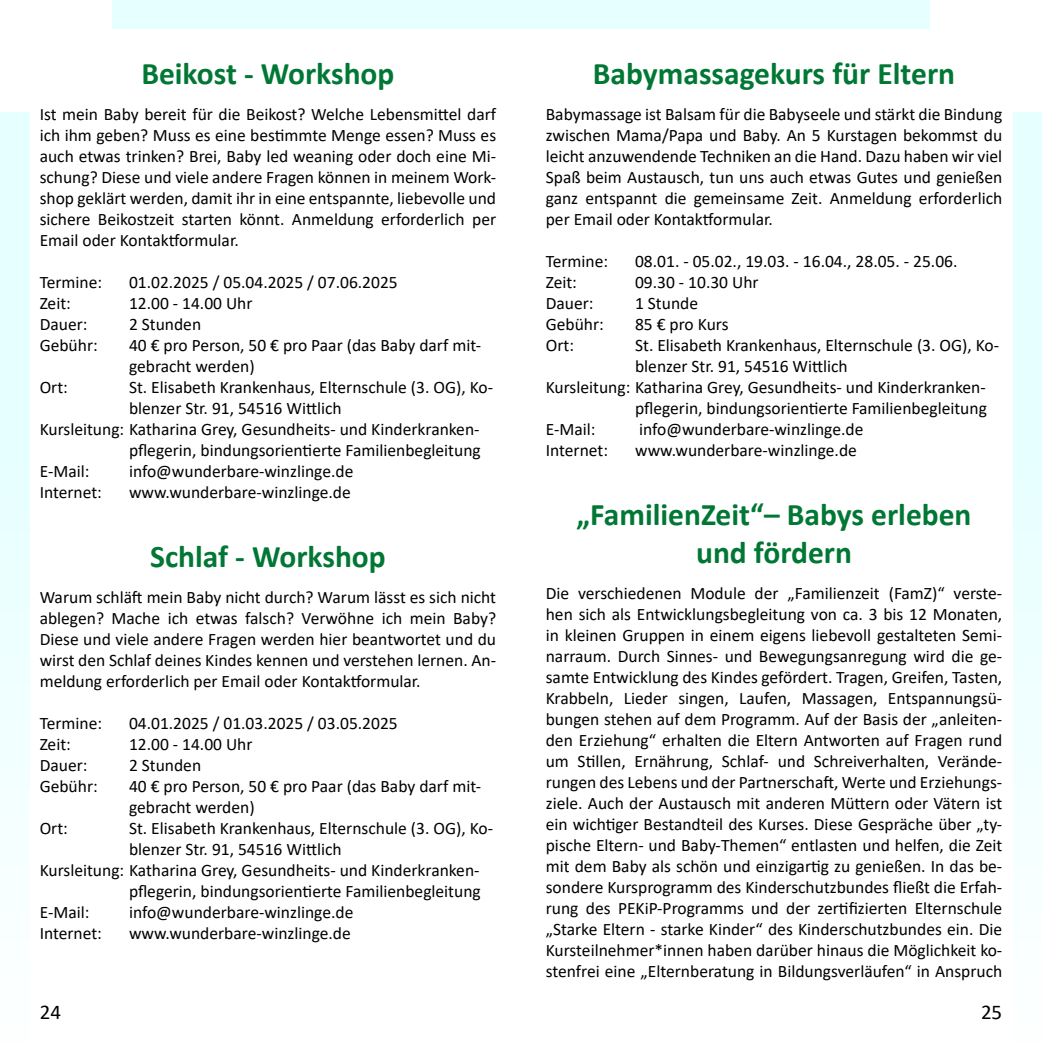
<style>
.page{position:relative;width:1042px;height:1042px;background:#e6ffff}
.page>*{position:absolute;margin:0;border:0;box-sizing:border-box;transform-origin:0 0}
.t1{font:700 31.5px/37.8px "Calibri";color:#007734;text-align:center}
.t2{font:21px "Calibri";color:#000}
.t3{font:17.5px/21px "Calibri";color:#000;text-align:justify}
</style>
<div class="page">
<div style="left:30px;top:30px;width:982px;height:1012px;background:#fff"></div>
<div style="left:0;top:469px;width:1042px;height:573px;background:#fff"></div>
<div style="left:0;top:0;width:112px;height:112px;background:#fff"></div>
<div style="left:930px;top:0;width:112px;height:112px;background:#fff"></div>
<h1 class="t1" style="left:141px;top:54px;width:255px">Beikost - Workshop</h1>
<p class="t3" style="left:40px;top:103px;width:458px">Ist mein Baby bereit für die Beikost? Welche Lebensmittel darf ich ihm geben? Muss es eine bestimmte Menge essen? Muss es auch etwas trinken? Brei, Baby led weaning oder doch eine Mi&shy;schung? Diese und viele andere Fragen können in meinem Work&shy;shop geklärt werden, damit ihr in eine entspannte, liebevolle und sichere Beikostzeit starten könnt. Anmeldung erforderlich per Email oder Kontaktformular.</p>
<p class="t3" style="left:40px;top:271px;width:64px">Termine:</p>
<p class="t3" style="left:129px;top:271px;width:270px">01.02.2025 / 05.04.2025 / 07.06.2025</p>
<p class="t3" style="left:40px;top:292px;width:33px">Zeit:</p>
<p class="t3" style="left:129px;top:292px;width:125px">12.00 - 14.00 Uhr</p>
<p class="t3" style="left:40px;top:313px;width:49px">Dauer:</p>
<p class="t3" style="left:129px;top:313px;width:74px">2 Stunden</p>
<p class="t3" style="left:40px;top:334px;width:60px">Gebühr:</p>
<p class="t3" style="left:129px;top:334px;width:353px">40 € pro Person, 50 € pro Paar (das Baby darf mit&shy;gebracht werden)</p>
<p class="t3" style="left:40px;top:376px;width:30px">Ort:</p>
<p class="t3" style="left:129px;top:376px;width:365px">St. Elisabeth Krankenhaus, Elternschule (3. OG), Ko-</p>
<p class="t3" style="left:129px;top:397px;width:214px">blenzer Str. 91, 54516 Wittlich</p>
<p class="t3" style="left:40px;top:418px;width:441px">Kursleitung: Katharina Grey, Gesundheits- und Kinderkranken-</p>
<p class="t3" style="left:129px;top:439px;width:353px">pflegerin, bindungsorientierte Familienbegleitung</p>
<p class="t3" style="left:40px;top:460px;width:51px">E-Mail:</p>
<p class="t3" style="left:129px;top:460px;width:226px">info@wunderbare-winzlinge.de</p>
<p class="t3" style="left:40px;top:481px;width:64px">Internet:</p>
<p class="t3" style="left:129px;top:481px;width:223px">www.wunderbare-winzlinge.de</p>
<h1 class="t1" style="left:150px;top:537px;width:237px">Schlaf - Workshop</h1>
<p class="t3" style="left:40px;top:586px;width:458px">Warum schläft mein Baby nicht durch? Warum lässt es sich nicht ablegen? Mache ich etwas falsch? Verwöhne ich mein Baby?<br>Diese und viele andere Fragen werden hier beantwortet und du wirst den Schlaf deines Kindes kennen und verstehen lernen. An&shy;meldung erforderlich per Email oder Kontaktformular.</p>
<p class="t3" style="left:40px;top:712px;width:64px">Termine:</p>
<p class="t3" style="left:129px;top:712px;width:270px">04.01.2025 / 01.03.2025 / 03.05.2025</p>
<p class="t3" style="left:40px;top:733px;width:33px">Zeit:</p>
<p class="t3" style="left:129px;top:733px;width:125px">12.00 - 14.00 Uhr</p>
<p class="t3" style="left:40px;top:754px;width:49px">Dauer:</p>
<p class="t3" style="left:129px;top:754px;width:74px">2 Stunden</p>
<p class="t3" style="left:40px;top:775px;width:60px">Gebühr:</p>
<p class="t3" style="left:129px;top:775px;width:353px">40 € pro Person, 50 € pro Paar (das Baby darf mit&shy;gebracht werden)</p>
<p class="t3" style="left:40px;top:817px;width:30px">Ort:</p>
<p class="t3" style="left:129px;top:817px;width:365px">St. Elisabeth Krankenhaus, Elternschule (3. OG), Ko-</p>
<p class="t3" style="left:129px;top:838px;width:214px">blenzer Str. 91, 54516 Wittlich</p>
<p class="t3" style="left:40px;top:859px;width:441px">Kursleitung: Katharina Grey, Gesundheits- und Kinderkranken-</p>
<p class="t3" style="left:129px;top:880px;width:353px">pflegerin, bindungsorientierte Familienbegleitung</p>
<p class="t3" style="left:40px;top:901px;width:51px">E-Mail:</p>
<p class="t3" style="left:129px;top:901px;width:226px">info@wunderbare-winzlinge.de</p>
<p class="t3" style="left:40px;top:922px;width:64px">Internet:</p>
<p class="t3" style="left:129px;top:922px;width:223px">www.wunderbare-winzlinge.de</p>
<h1 class="t1" style="left:593px;top:54px;width:364px">Babymassagekurs für Eltern</h1>
<p class="t3" style="left:546px;top:103px;width:458px">Babymassage ist Balsam für die Babyseele und stärkt die Bindung zwischen Mama/Papa und Baby. An 5 Kurstagen bekommst du leicht anzuwendende Techniken an die Hand. Dazu haben wir viel Spaß beim Austausch, tun uns auch etwas Gutes und genießen ganz entspannt die gemeinsame Zeit. Anmeldung erforderlich per Email oder Kontaktformular.</p>
<p class="t3" style="left:546px;top:250px;width:64px">Termine:</p>
<p class="t3" style="left:635px;top:250px;width:324px">08.01. - 05.02., 19.03. - 16.04., 28.05. - 25.06.</p>
<p class="t3" style="left:546px;top:271px;width:33px">Zeit:</p>
<p class="t3" style="left:635px;top:271px;width:125px">09.30 - 10.30 Uhr</p>
<p class="t3" style="left:546px;top:292px;width:49px">Dauer:</p>
<p class="t3" style="left:635px;top:292px;width:64px">1 Stunde</p>
<p class="t3" style="left:546px;top:313px;width:60px">Gebühr:</p>
<p class="t3" style="left:635px;top:313px;width:95px">85 € pro Kurs</p>
<p class="t3" style="left:546px;top:334px;width:30px">Ort:</p>
<p class="t3" style="left:635px;top:334px;width:365px">St. Elisabeth Krankenhaus, Elternschule (3. OG), Ko-</p>
<p class="t3" style="left:635px;top:355px;width:214px">blenzer Str. 91, 54516 Wittlich</p>
<p class="t3" style="left:546px;top:376px;width:441px">Kursleitung: Katharina Grey, Gesundheits- und Kinderkranken-</p>
<p class="t3" style="left:635px;top:397px;width:353px">pflegerin, bindungsorientierte Familienbegleitung</p>
<p class="t3" style="left:546px;top:418px;width:51px">E-Mail:</p>
<p class="t3" style="left:639px;top:418px;width:226px">info@wunderbare-winzlinge.de</p>
<p class="t3" style="left:546px;top:439px;width:64px">Internet:</p>
<p class="t3" style="left:635px;top:439px;width:223px">www.wunderbare-winzlinge.de</p>
<h1 class="t1" style="left:576px;top:495px;width:396px">„FamilienZeit“– Babys erleben und fördern</h1>
<p class="t3" style="left:546px;top:582px;width:458px">Die verschiedenen Module der „Familienzeit (FamZ)“ verste&shy;hen sich als Entwicklungsbegleitung von ca. 3 bis 12 Monaten, in kleinen Gruppen in einem eigens liebevoll gestalteten Semi&shy;narraum. Durch Sinnes- und Bewegungsanregung wird die ge&shy;samte Entwicklung des Kindes gefördert. Tragen, Greifen, Tasten, Krabbeln, Lieder singen, Laufen, Massagen, Entspannungsü&shy;bungen stehen auf dem Programm. Auf der Basis der „anleiten&shy;den Erziehung“ erhalten die Eltern Antworten auf Fragen rund um Stillen, Ernährung, Schlaf- und Schreiverhalten, Verände&shy;rungen des Lebens und der Partnerschaft, Werte und Erziehungs&shy;ziele. Auch der Austausch mit anderen Müttern oder Vätern ist ein wichtiger Bestandteil des Kurses. Diese Gespräche über „ty&shy;pische Eltern- und Baby-Themen“ entlasten und helfen, die Zeit mit dem Baby als schön und einzigartig zu genießen. In das be&shy;sondere Kursprogramm des Kinderschutzbundes fließt die Erfah&shy;rung des PEKiP-Programms und der zertifizierten Elternschule „Starke Eltern - starke Kinder“ des Kinderschutzbundes ein. Die Kursteilnehmer*innen haben darüber hinaus die Möglichkeit ko&shy;stenfrei eine „Elternberatung in Bildungsverläufen“ in Anspruch</p>
<p class="t2" style="left:40px;top:997px;width:23px">24</p>
<p class="t2" style="left:981px;top:997px;width:23px">25</p>
</div>
